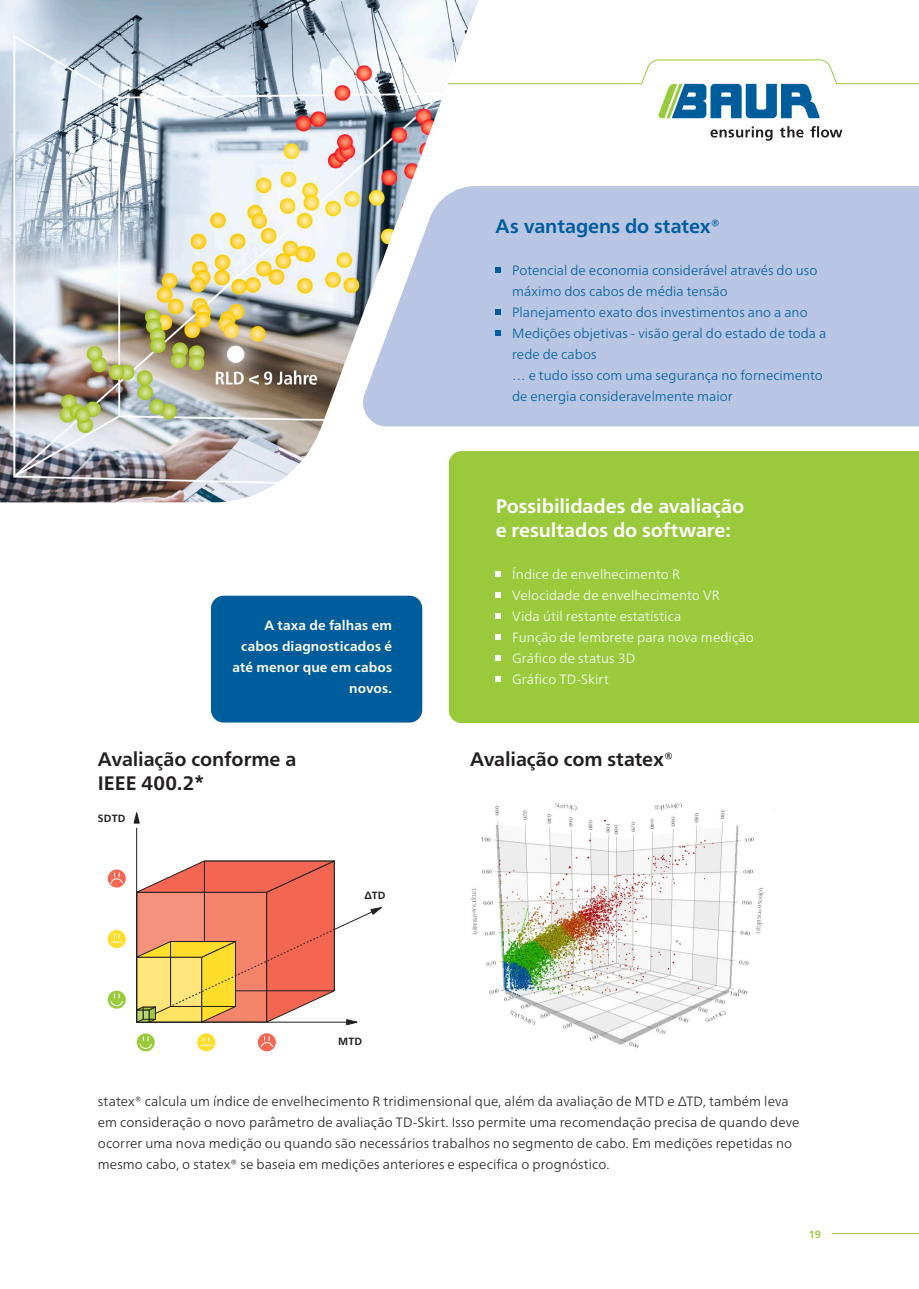
<style>
.page{position:relative;width:919px;height:1289px;background:#fff}
.page>*{position:absolute;margin:0;border:0;box-sizing:border-box;transform-origin:0 0}
.t1{font:700 19.5px/24px "Frutiger Neue LTW1 G";letter-spacing:-.005em;color:#231f20}
.t2{font:700 19.5px/24px "Frutiger Neue LTW1 G";letter-spacing:-.005em;color:#fff}
.t3{font:700 19.5px "Frutiger Neue LTW1 G";color:#005d9c}
.t4{font:300 13.5px/21px "Frutiger Neue LTW1 G";letter-spacing:.01em;color:#231f20}
.Absatzformat_1{font:300 13.5px/21px "Frutiger Neue LTW1 G";letter-spacing:.005em;color:#005d9c}
.t5{font:300 13.5px "Frutiger Neue LTW1 G";letter-spacing:.01em;color:#fff}
.t6{font:700 13.5px/21px "Frutiger Neue LTW1 G";letter-spacing:.01em;color:#fff;text-align:right}
.t7{font:700 10.5px "Frutiger Neue LTW1 G";letter-spacing:.02em;color:#231f20}
.t8{font:700 10.5px "Frutiger Neue LTW1 G";color:#99ca3b}
</style>
<div class="page">
<svg style="left:133px;top:812px;width:249px;height:213px"></svg>
<svg style="left:197px;top:1033px;width:18px;height:18px"></svg>
<svg style="left:201px;top:1037px;width:11px;height:8px"></svg>
<svg style="left:137px;top:1033px;width:18px;height:18px"></svg>
<svg style="left:139px;top:1036px;width:13px;height:12px"></svg>
<div style="left:258px;top:1033px;width:18px;height:18px;background:#f26652;border-radius:50%"></div>
<svg style="left:260px;top:1036px;width:13px;height:10px"></svg>
<svg style="left:108px;top:930px;width:18px;height:18px"></svg>
<svg style="left:111px;top:933px;width:11px;height:9px"></svg>
<svg style="left:108px;top:990px;width:18px;height:18px"></svg>
<svg style="left:111px;top:993px;width:12px;height:12px"></svg>
<svg style="left:108px;top:869px;width:18px;height:18px"></svg>
<svg style="left:111px;top:872px;width:12px;height:11px"></svg>
<svg style="left:710px;top:126px;width:132px;height:15px"></svg>
<svg style="left:478px;top:59px;width:440px;height:59px"></svg>
<hr style="left:831px;top:1233px;width:87px;height:1px;background:#99ca3b">
<div style="left:211px;top:595px;width:211px;height:127px;background:#005d9c;border-radius:13px"></div>
<div style="left:449px;top:451px;width:469px;height:272px;background:#99ca3b"></div>
<svg style="left:495px;top:571px;width:6px;height:6px"></svg>
<svg style="left:495px;top:592px;width:6px;height:6px"></svg>
<svg style="left:495px;top:613px;width:6px;height:6px"></svg>
<svg style="left:495px;top:634px;width:6px;height:6px"></svg>
<svg style="left:495px;top:655px;width:6px;height:6px"></svg>
<svg style="left:495px;top:676px;width:6px;height:6px"></svg>
<img style="left:0;top:0;width:478px;height:502px">
<svg style="left:358px;top:185px;width:560px;height:242px;background:#b9c6e1"></svg>
<svg style="left:495px;top:267px;width:5px;height:5px"></svg>
<svg style="left:495px;top:309px;width:5px;height:5px"></svg>
<svg style="left:495px;top:330px;width:5px;height:5px"></svg>
<img style="left:471px;top:803px;width:293px;height:246px">
<p class="t6" style="left:232px;top:613px;width:161px">A taxa de falhas em cabos diagnosticados é até menor que em cabos novos.</p>
<p class="t3" style="left:495px;top:212px;width:226px">As vantagens do statex®</p>
<p class="Absatzformat_1" style="left:512px;top:258px;width:306px">Potencial de economia considerável através do uso máximo dos cabos de média tensão</p>
<p class="Absatzformat_1" style="left:512px;top:300px;width:297px">Planejamento exato dos investimentos ano a ano</p>
<p class="Absatzformat_1" style="left:512px;top:321px;width:316px">Medições objetivas - visão geral do estado de toda a rede de cabos</p>
<p class="Absatzformat_1" style="left:512px;top:363px;width:312px">… e tudo isso com uma segurança no fornecimento de energia consideravelmente maior</p>
<p class="t2" style="left:495px;top:493px;width:250px">Possibilidades de avaliação e resultados do software:</p>
<p class="t5" style="left:512px;top:564px;width:169px">Índice de envelhecimento R</p>
<p class="t5" style="left:512px;top:585px;width:209px">Velocidade de envelhecimento VR</p>
<p class="t5" style="left:512px;top:606px;width:171px">Vida útil restante estatística</p>
<p class="t5" style="left:512px;top:627px;width:243px">Função de lembrete para nova medição</p>
<p class="t5" style="left:512px;top:648px;width:124px">Gráfico de status 3D</p>
<p class="t5" style="left:512px;top:669px;width:98px">Gráfico TD-Skirt</p>
<p class="t1" style="left:98px;top:745px;width:200px">Avaliação conforme a<br>IEEE 400.2*</p>
<p class="t1" style="left:470px;top:745px;width:205px">Avaliação com statex®</p>
<p class="t7" style="left:98px;top:810px;width:29px">SDTD</p>
<p class="t7" style="left:364px;top:888px;width:23px">ΔTD</p>
<p class="t7" style="left:338px;top:1033px;width:26px">MTD</p>
<p class="t4" style="left:98px;top:1089px;width:703px">statex® calcula um índice de envelhecimento R tridimensional que, além da avaliação de MTD e ΔTD, também leva em consideração o novo parâmetro de avaliação TD-Skirt. Isso permite uma recomendação precisa de quando deve ocorrer uma nova medição ou quando são necessários trabalhos no segmento de cabo. Em medições repetidas no mesmo cabo, o statex® se baseia em medições anteriores e especifica o prognóstico.</p>
<p class="t8" style="left:808px;top:1226px;width:14px">19</p>
</div>
